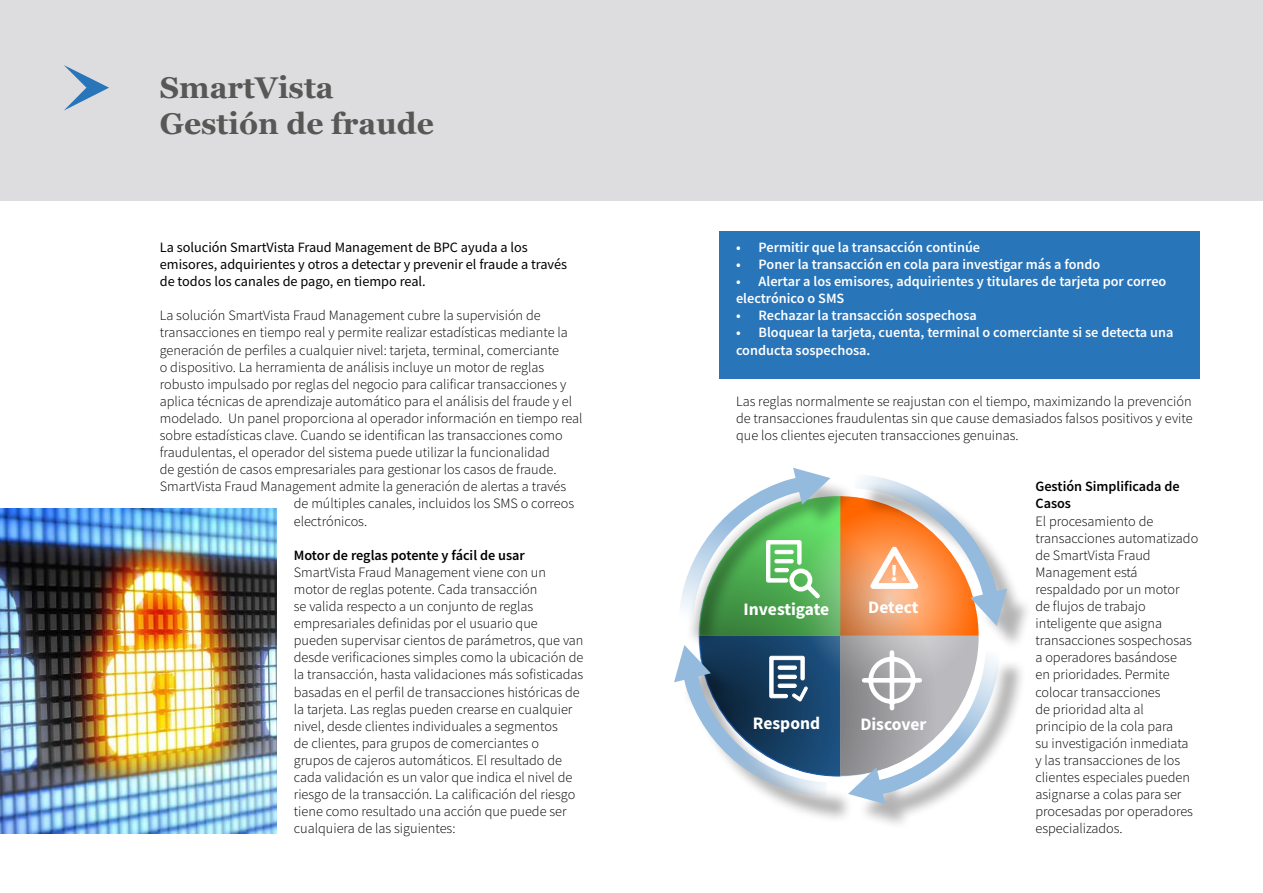
<style>
.page{position:relative;width:1263px;height:893px;background:#fff}
.page>*{position:absolute;margin:0;border:0;box-sizing:border-box;transform-origin:0 0}
.t1{font:700 30px/36px "Georgia";color:#575756}
.t2{font:700 24px "Source Sans Pro";color:#fff}
.t3{font:700 17.55px "Source Sans Pro";color:#fff}
.t4{font:300 14.25px/17.1px "Source Sans Pro";color:#000}
.t5{font:600 14.25px/17.1px "Source Sans Pro";color:#fff}
.t6{font:14.25px/17.1px "Source Sans Pro";color:#000}
.t7{font:600 14.25px/17.1px "Source Sans Pro";color:#000}
</style>
<div class="page">
<div style="left:0;top:0;width:1263px;height:201px;background:#dddddf"></div>
<img style="left:0;top:508px;width:277px;height:325px">
<div style="left:681px;top:475px;width:353px;height:355px;background:#000;opacity:.3"></div>
<svg style="left:674px;top:468px;width:333px;height:336px"></svg>
<svg style="left:64px;top:65px;width:45px;height:46px"></svg>
<div style="left:719px;top:231px;width:480px;height:147px;background:#2975ba"></div>
<h1 class="t1" style="left:160px;top:68px;width:275px">SmartVista<br>Gestión de fraude</h1>
<p class="t6" style="left:160px;top:239px;width:409px">La solución SmartVista Fraud Management de BPC ayuda a los emisores, adquirientes y otros a detectar y prevenir el fraude a través de todos los canales de pago, en tiempo real.</p>
<p class="t4" style="left:160px;top:307px;width:382px">La solución SmartVista Fraud Management cubre la supervisión de</p>
<p class="t4" style="left:160px;top:324px;width:410px">transacciones en tiempo real y permite realizar estadísticas mediante la</p>
<p class="t4" style="left:160px;top:341px;width:401px">generación de perfiles a cualquier nivel: tarjeta, terminal, comerciante</p>
<p class="t4" style="left:160px;top:358px;width:386px">o dispositivo. La herramienta de análisis incluye un motor de reglas</p>
<p class="t4" style="left:160px;top:375px;width:408px">robusto impulsado por reglas del negocio para calificar transacciones y</p>
<p class="t4" style="left:160px;top:393px;width:414px">aplica técnicas de aprendizaje automático para el análisis del fraude y el</p>
<p class="t4" style="left:160px;top:410px;width:424px">modelado. Un panel proporciona al operador información en tiempo real</p>
<p class="t4" style="left:160px;top:427px;width:404px">sobre estadísticas clave. Cuando se identifican las transacciones como</p>
<p class="t4" style="left:160px;top:444px;width:392px">fraudulentas, el operador del sistema puede utilizar la funcionalidad</p>
<p class="t4" style="left:160px;top:461px;width:398px">de gestión de casos empresariales para gestionar los casos de fraude.</p>
<p class="t4" style="left:160px;top:478px;width:408px">SmartVista Fraud Management admite la generación de alertas a través</p>
<p class="t4" style="left:294px;top:495px;width:282px">de múltiples canales, incluidos los SMS o correos</p>
<p class="t4" style="left:294px;top:512px;width:75px">electrónicos.</p>
<p class="t7" style="left:294px;top:546px;width:233px">Motor de reglas potente y fácil de usar</p>
<p class="t4" style="left:294px;top:564px;width:291px">SmartVista Fraud Management viene con un motor de reglas potente. Cada transacción<br>se valida respecto a un conjunto de reglas empresariales definidas por el usuario que pueden supervisar cientos de parámetros, que van desde verificaciones simples como la ubicación de la transacción, hasta validaciones más sofisticadas basadas en el perfil de transacciones históricas de la tarjeta. Las reglas pueden crearse en cualquier nivel, desde clientes individuales a segmentos<br>de clientes, para grupos de comerciantes o<br>grupos de cajeros automáticos. El resultado de cada validación es un valor que indica el nivel de riesgo de la transacción. La calificación del riesgo tiene como resultado una acción que puede ser cualquiera de las siguientes:</p>
<p class="t5" style="left:736px;top:238px;width:246px">• Permitir que la transacción continúe</p>
<p class="t5" style="left:736px;top:256px;width:366px">• Poner la transacción en cola para investigar más a fondo</p>
<p class="t5" style="left:736px;top:273px;width:432px">• Alertar a los emisores, adquirientes y titulares de tarjeta por correo electrónico o SMS</p>
<p class="t5" style="left:736px;top:307px;width:242px">• Rechazar la transacción sospechosa</p>
<p class="t5" style="left:736px;top:324px;width:439px">• Bloquear la tarjeta, cuenta, terminal o comerciante si se detecta una conducta sospechosa.</p>
<p class="t4" style="left:736px;top:393px;width:458px;text-align:justify">Las reglas normalmente se reajustan con el tiempo, maximizando la prevención de transacciones fraudulentas sin que cause demasiados falsos positivos y evite que los clientes ejecuten transacciones genuinas.</p>
<h2 class="t2" style="left:890px;top:557px;width:10px">!</h2>
<p class="t3" style="left:744px;top:597px;width:87px">Investigate</p>
<p class="t3" style="left:868px;top:596px;width:52px">Detect</p>
<p class="t3" style="left:753px;top:712px;width:69px">Respond</p>
<p class="t3" style="left:860px;top:713px;width:68px">Discover</p>
<p class="t7" style="left:1035px;top:478px;width:146px">Gestión Simplificada de<br>Casos</p>
<p class="t4" style="left:1035px;top:512px;width:164px">El procesamiento de transacciones automatizado de SmartVista Fraud<br>Management está respaldado por un motor<br>de flujos de trabajo inteligente que asigna transacciones sospechosas a operadores basándose<br>en prioridades. Permite colocar transacciones<br>de prioridad alta al principio de la cola para<br>su investigación inmediata<br>y las transacciones de los clientes especiales pueden asignarse a colas para ser procesadas por operadores especializados.</p>
</div>
